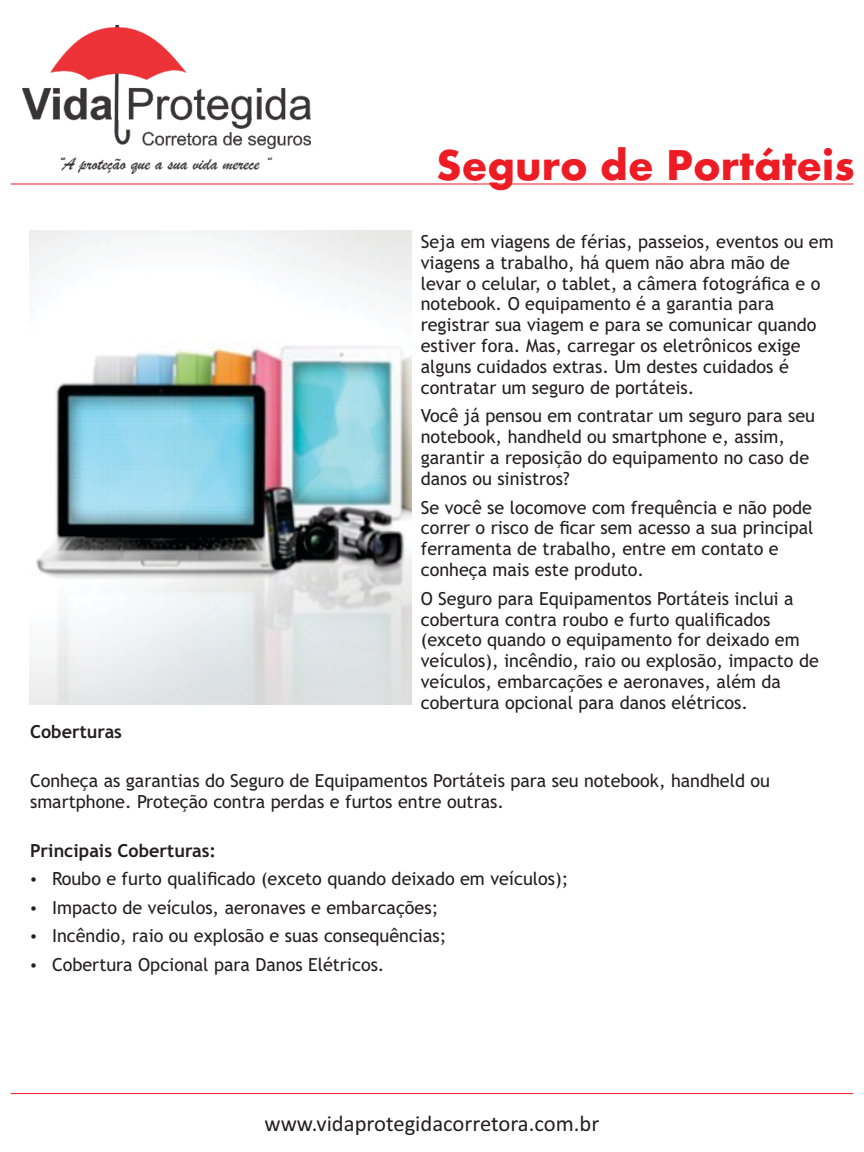
<style>
.page{position:relative;width:864px;height:1152px;background:#fff}
.page>*{position:absolute;margin:0;border:0;box-sizing:border-box;transform-origin:0 0}
.t1{font:700 44.85px "Aharoni";color:#ed1c24}
.t2{font:22.65px "Calibri";color:#231f20}
.t3{font:18px/20.9px "Trebuchet MS";color:#231f20}
.t4{font:700 18px "Trebuchet MS";color:#231f20}
</style>
<div class="page">
<img style="left:22px;top:26px;width:288px;height:148px">
<hr style="left:11px;top:184px;width:842px;height:1px;background:#ed1c24">
<hr style="left:11px;top:1093px;width:842px;height:1px;background:#ed1c24">
<img style="left:30px;top:231px;width:382px;height:474px">
<h1 class="t1" style="left:436px;top:147px;width:420px">Seguro de Portáteis</h1>
<p class="t3" style="left:421px;top:233px;width:414px">Seja em viagens de férias, passeios, eventos ou em viagens a trabalho, há quem não abra mão de levar o celular, o tablet, a câmera fotográfica e o notebook. O equipamento é a garantia para registrar sua viagem e para se comunicar quando estiver fora. Mas, carregar os eletrônicos exige alguns cuidados extras. Um destes cuidados é contratar um seguro de portáteis.</p>
<p class="t3" style="left:421px;top:407px;width:396px">Você já pensou em contratar um seguro para seu notebook, handheld ou smartphone e, assim, garantir a reposição do equipamento no caso de danos ou sinistros?</p>
<p class="t3" style="left:421px;top:498px;width:394px">Se você se locomove com frequência e não pode correr o risco de ficar sem acesso a sua principal ferramenta de trabalho, entre em contato e conheça mais este produto.</p>
<p class="t3" style="left:421px;top:589px;width:400px">O Seguro para Equipamentos Portáteis inclui a cobertura contra roubo e furto qualificados (exceto quando o equipamento for deixado em veículos), incêndio, raio ou explosão, impacto de veículos, embarcações e aeronaves, além da cobertura opcional para danos elétricos.</p>
<p class="t4" style="left:30px;top:724px;width:93px">Coberturas</p>
<p class="t3" style="left:30px;top:772px;width:741px">Conheça as garantias do Seguro de Equipamentos Portáteis para seu notebook, handheld ou smartphone. Proteção contra perdas e furtos entre outras.</p>
<p class="t4" style="left:30px;top:844px;width:188px">Principais Coberturas:</p>
<p class="t3" style="left:52px;top:867px;width:518px;line-height:28.3px">Roubo e furto qualificado (exceto quando deixado em veículos); Impacto de veículos, aeronaves e embarcações;<br>Incêndio, raio ou explosão e suas consequências;<br>Cobertura Opcional para Danos Elétricos.</p>
<p class="t2" style="left:264px;top:1114px;width:336px">www.vidaprotegidacorretora.com.br</p>
</div>
